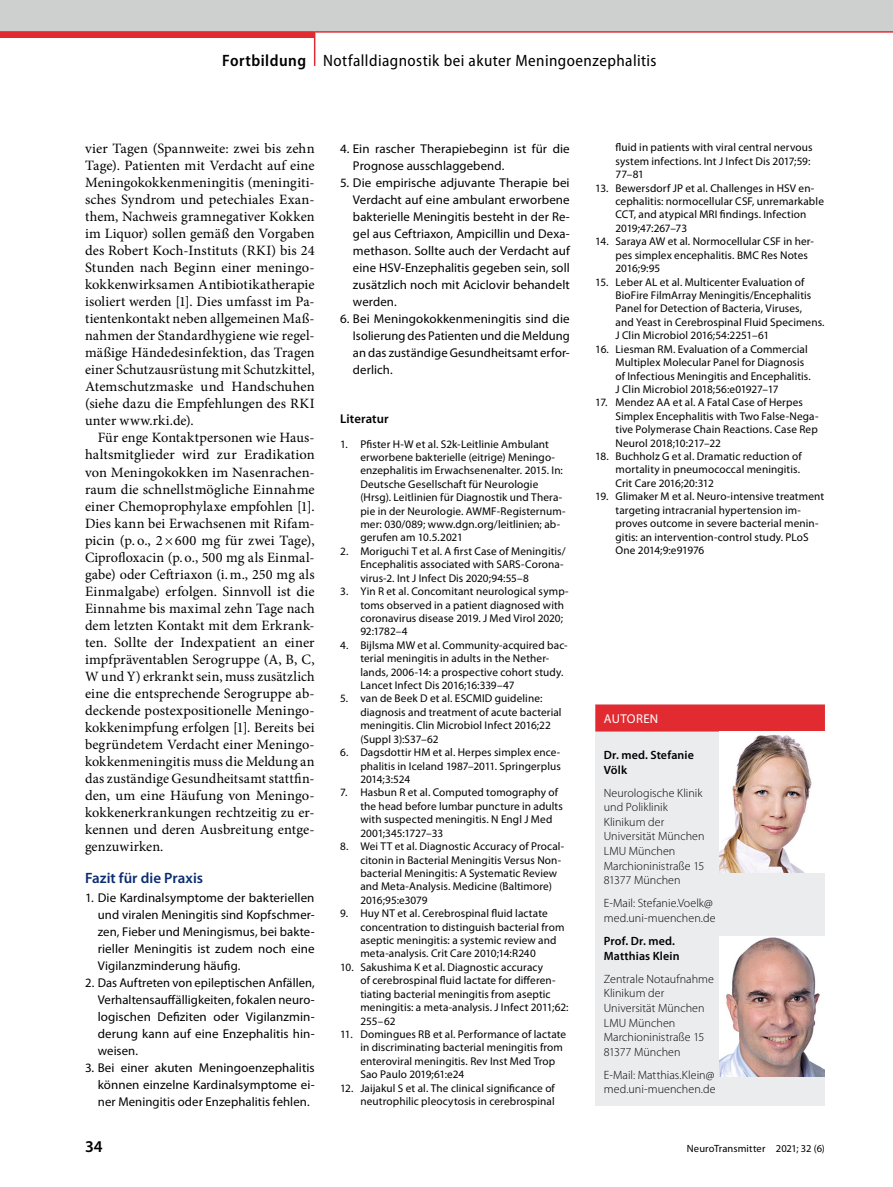
<style>
.page{position:relative;width:893px;height:1187px;background:#fff}
.page>*{position:absolute;margin:0;border:0;box-sizing:border-box;transform-origin:0 0}
.t1{font:semi-condensed 16.5px "Myriad Pro";letter-spacing:.025em;color:#000}
.t2{font:600 16.5px "Myriad Pro";color:#000}
.SectionHeading_1_x{font:600 15px "Myriad Pro";color:#0b2d71}
.Para_Indent{font:14.25px/17px "Minion Pro";color:#000;text-align:justify}
.Para_x{font:14.25px/17px "Minion Pro";letter-spacing:.005em;color:#000;text-align:justify}
.Para_Meldung{font:12.75px/17px "Myriad Pro";letter-spacing:.005em;color:#000;text-align:justify}
.Bibliography_Heading{font:600 12.75px "Myriad Pro";letter-spacing:.005em;color:#000}
.NoXML_Author_Portrai{font:12.75px "Myriad Pro";letter-spacing:.025em;color:#fff}
.Para_Box_Author_Appe{font:300 12px/14.5px "Myriad Pro";letter-spacing:.005em;color:#000}
.Box_Heading_Author_P{font:600 12px/14.5px "Myriad Pro";letter-spacing:.01em;color:#000}
.t3{font:11.25px/13.4px "Myriad Pro";letter-spacing:.01em;color:#000}
.t4{font:10.5px "Myriad Pro";letter-spacing:.01em;color:#000}
.s1{font-weight:600}
</style>
<div class="page">
<div style="left:595px;top:704px;width:230px;height:402px;background:#eaecee"></div>
<div style="left:595px;top:704px;width:230px;height:27px;background:#e22b31"></div>
<img style="left:720px;top:731px;width:105px;height:141px">
<img style="left:720px;top:936px;width:105px;height:140px">
<div style="left:0;top:0;width:893px;height:32px;background:#cecfcf"></div>
<div style="left:0;top:32px;width:315px;height:5px;background:#e22b31"></div>
<hr style="left:0;top:31px;width:315px;height:2px;background:#e22b31">
<hr style="left:315px;top:31px;width:578px;height:2px;background:#e22b31">
<svg style="left:314px;top:37px;width:1px;height:29px"></svg>
<h1 class="t1" style="left:222px;top:51px;width:436px"><span class="s1">Fortbildung</span> Notfalldiagnostik bei akuter Meningoenzephalitis</h1>
<p class="Para_x" style="left:85px;top:140px;width:231px">vier Tagen (Spannweite: zwei bis zehn Tage). Patienten mit Verdacht auf eine Meningokokkenmeningitis (meningiti&shy;sches Syndrom und petechiales Exan&shy;them, Nachweis gramnegativer Kokken im Liquor) sollen gemäß den Vorgaben des Robert Koch-Instituts (RKI) bis 24<br>Stunden nach Beginn einer meningo&shy;kokkenwirksamen Antibiotikatherapie isoliert werden [1]. Dies umfasst im Pa&shy;tientenkontakt neben allgemeinen Maß&shy;nahmen der Standardhygiene wie regel&shy;mäßige Händedesinfektion, das Tragen einer Schutzausrüstung mit Schutzkittel, Atemschutzmaske und Handschuhen (siehe dazu die Empfehlungen des RKI unter www.rki.de).</p>
<p class="Para_Indent" style="left:85px;top:429px;width:231px;text-indent:13px">Für enge Kontaktpersonen wie Haus&shy;haltsmitglieder wird zur Eradikation von Meningokokken im Nasenrachen&shy;raum die schnellstmögliche Einnahme einer Chemoprophylaxe empfohlen [1].<br>Dies kann bei Erwachsenen mit Rifam&shy;picin (p.o., 2×600 mg für zwei Tage), Ciprofloxacin (p.o., 500 mg als Einmal&shy;gabe) oder Ceftriaxon (i.m., 250 mg als Einmalgabe) erfolgen. Sinnvoll ist die Einnahme bis maximal zehn Tage nach dem letzten Kontakt mit dem Erkrank&shy;ten. Sollte der Indexpatient an einer impfpräventablen Serogruppe (A, B, C, W und Y) erkrankt sein, muss zusätzlich eine die entsprechende Serogruppe ab&shy;deckende postexpositionelle Meningo&shy;kokkenimpfung erfolgen [1]. Bereits bei begründetem Verdacht einer Meningo&shy;kokkenmeningitis muss die Meldung an das zuständige Gesundheitsamt stattfin&shy;den, um eine Häufung von Meningo&shy;kokkenerkrankungen rechtzeitig zu er&shy;kennen und deren Ausbreitung entge&shy;genzuwirken.</p>
<p class="SectionHeading_1_x" style="left:85px;top:868px;width:120px">Fazit für die Praxis</p>
<p class="Para_Meldung" style="left:98px;top:888px;width:218px;text-indent:-13px">1. Die Kardinalsymptome der bakteriellen und viralen Meningitis sind Kopfschmer&shy;zen, Fieber und Meningismus, bei bakte&shy;rieller Meningitis ist zudem noch eine Vigilanzminderung häufig.</p>
<p class="Para_Meldung" style="left:98px;top:974px;width:218px;text-indent:-13px">2. Das Auftreten von epileptischen Anfällen, Verhaltensauffälligkeiten, fokalen neuro&shy;logischen Defiziten oder Vigilanzmin&shy;derung kann auf eine Enzephalitis hin&shy;weisen.</p>
<p class="Para_Meldung" style="left:98px;top:1059px;width:218px;text-indent:-13px">3. Bei einer akuten Meningoenzephalitis können einzelne Kardinalsymptome ei&shy;ner Meningitis oder Enzephalitis fehlen.</p>
<p class="Para_Meldung" style="left:353px;top:140px;width:218px;text-indent:-13px">4. Ein rascher Therapiebeginn ist für die<br>Prognose ausschlaggebend.</p>
<p class="Para_Meldung" style="left:353px;top:174px;width:218px;text-indent:-13px">5. Die empirische adjuvante Therapie bei Verdacht auf eine ambulant erworbene bakterielle Meningitis besteht in der Re&shy;gel aus Ceftriaxon, Ampicillin und Dexa&shy;methason. Sollte auch der Verdacht auf eine HSV-Enzephalitis gegeben sein, soll zusätzlich noch mit Aciclovir behandelt werden.</p>
<p class="Para_Meldung" style="left:353px;top:310px;width:218px;text-indent:-13px">6. Bei Meningokokkenmeningitis sind die Isolierung des Patienten und die Meldung an das zuständige Gesundheitsamt erfor&shy;derlich.</p>
<p class="Bibliography_Heading" style="left:340px;top:411px;width:50px">Literatur</p>
<p class="t3" style="left:360px;top:437px;width:207px;text-indent:-20px">1. Pfister H-W et al. S2k-Leitlinie Ambulant erworbene bakterielle (eitrige) Meningo&shy;enzephalitis im Erwachsenenalter. 2015. In:<br>Deutsche Gesellschaft für Neurologie (Hrsg). Leitlinien für Diagnostik und Thera&shy;pie in der Neurologie. AWMF-Registernum&shy;mer: 030/089; www.dgn.org/leitlinien; ab&shy;gerufen am 10.5.2021</p>
<p class="t3" style="left:360px;top:544px;width:207px;text-indent:-20px">2. Moriguchi T et al. A first Case of Meningitis/<br>Encephalitis associated with SARS-Corona&shy;virus-2. Int J Infect Dis 2020;94:55–8</p>
<p class="t3" style="left:360px;top:584px;width:210px;text-indent:-20px">3. Yin R et al. Concomitant neurological symp&shy;toms observed in a patient diagnosed with coronavirus disease 2019. J Med Virol 2020; 92:1782–4</p>
<p class="t3" style="left:360px;top:638px;width:209px;text-indent:-20px">4. Bijlsma MW et al. Community-acquired bac&shy;terial meningitis in adults in the Nether&shy;lands, 2006-14: a prospective cohort study.<br>Lancet Infect Dis 2016;16:339–47</p>
<p class="t3" style="left:360px;top:691px;width:203px;text-indent:-20px">5. van de Beek D et al. ESCMID guideline: diagnosis and treatment of acute bacterial meningitis. Clin Microbiol Infect 2016;22 (Suppl 3):S37–62</p>
<p class="t3" style="left:360px;top:745px;width:202px;text-align:justify;text-indent:-20px">6. Dagsdottir HM et al. Herpes simplex ence&shy;phalitis in Iceland 1987–2011. Springerplus 2014;3:524</p>
<p class="t3" style="left:360px;top:785px;width:204px;text-indent:-20px">7. Hasbun R et al. Computed tomography of the head before lumbar puncture in adults with suspected meningitis. N Engl J Med 2001;345:1727–33</p>
<p class="t3" style="left:360px;top:839px;width:205px;text-indent:-20px">8. Wei TT et al. Diagnostic Accuracy of Procal&shy;citonin in Bacterial Meningitis Versus Non&shy;bacterial Meningitis: A Systematic Review and Meta-Analysis. Medicine (Baltimore)<br>2016;95:e3079</p>
<p class="t3" style="left:360px;top:906px;width:206px;text-indent:-20px">9. Huy NT et al. Cerebrospinal fluid lactate concentration to distinguish bacterial from aseptic meningitis: a systemic review and meta-analysis. Crit Care 2010;14:R240</p>
<p class="t3" style="left:360px;top:960px;width:210px;text-indent:-20px">10. Sakushima K et al. Diagnostic accuracy<br>of cerebrospinal fluid lactate for differen&shy;tiating bacterial meningitis from aseptic meningitis: a meta-analysis. J Infect 2011;62:<br>255–62</p>
<p class="t3" style="left:360px;top:1027px;width:207px;text-indent:-20px">11. Domingues RB et al. Performance of lactate in discriminating bacterial meningitis from enteroviral meningitis. Rev Inst Med Trop Sao Paulo 2019;61:e24</p>
<p class="t3" style="left:340px;top:1080px;width:216px;text-align:right">12. Jaijakul S et al. The clinical significance of neutrophilic pleocytosis in cerebrospinal</p>
<p class="t3" style="left:615px;top:141px;width:198px">fluid in patients with viral central nervous system infections. Int J Infect Dis 2017;59:<br>77–81</p>
<p class="t3" style="left:615px;top:181px;width:210px;text-indent:-20px">13. Bewersdorf JP et al. Challenges in HSV en&shy;cephalitis: normocellular CSF, unremarkable CCT, and atypical MRI findings. Infection 2019;47:267–73</p>
<p class="t3" style="left:615px;top:235px;width:200px;text-indent:-20px">14. Saraya AW et al. Normocellular CSF in her&shy;pes simplex encephalitis. BMC Res Notes<br>2016;9:95</p>
<p class="t3" style="left:615px;top:275px;width:211px;text-indent:-20px">15. Leber AL et al. Multicenter Evaluation of BioFire FilmArray Meningitis/Encephalitis Panel for Detection of Bacteria, Viruses,<br>and Yeast in Cerebrospinal Fluid Specimens.<br>J Clin Microbiol 2016;54:2251–61</p>
<p class="t3" style="left:615px;top:342px;width:197px;text-indent:-20px">16. Liesman RM. Evaluation of a Commercial Multiplex Molecular Panel for Diagnosis of Infectious Meningitis and Encephalitis.<br>J Clin Microbiol 2018;56:e01927–17</p>
<p class="t3" style="left:615px;top:395px;width:204px;text-indent:-20px">17. Mendez AA et al. A Fatal Case of Herpes Simplex Encephalitis with Two False-Nega&shy;tive Polymerase Chain Reactions. Case Rep Neurol 2018;10:217–22</p>
<p class="t3" style="left:615px;top:449px;width:188px;text-indent:-20px">18. Buchholz G et al. Dramatic reduction of mortality in pneumococcal meningitis.<br>Crit Care 2016;20:312</p>
<p class="t3" style="left:615px;top:489px;width:210px;text-indent:-20px">19. Glimaker M et al. Neuro-intensive treatment targeting intracranial hypertension im&shy;proves outcome in severe bacterial menin&shy;gitis: an intervention-control study. PLoS One 2014;9:e91976</p>
<p class="NoXML_Author_Portrai" style="left:604px;top:710px;width:56px">AUTOREN</p>
<p class="Box_Heading_Author_P" style="left:604px;top:747px;width:92px">Dr. med. Stefanie<br>Völk</p>
<p class="Para_Box_Author_Appe" style="left:604px;top:785px;width:100px">Neurologische Klinik und Poliklinik</p>
<p class="Para_Box_Author_Appe" style="left:604px;top:814px;width:102px">Klinikum der<br>Universität München</p>
<p class="Para_Box_Author_Appe" style="left:604px;top:843px;width:73px">LMU München</p>
<p class="Para_Box_Author_Appe" style="left:604px;top:858px;width:102px">Marchioninistraße 15</p>
<p class="Para_Box_Author_Appe" style="left:604px;top:873px;width:78px">81377 München</p>
<p class="Para_Box_Author_Appe" style="left:604px;top:896px;width:113px">E-Mail: Stefanie.Voelk@ med.uni-muenchen.de</p>
<p class="Box_Heading_Author_P" style="left:604px;top:933px;width:77px">Prof. Dr. med.<br>Matthias Klein</p>
<p class="Para_Box_Author_Appe" style="left:604px;top:971px;width:112px">Zentrale Notaufnahme</p>
<p class="Para_Box_Author_Appe" style="left:604px;top:986px;width:102px">Klinikum der<br>Universität München</p>
<p class="Para_Box_Author_Appe" style="left:604px;top:1015px;width:73px">LMU München</p>
<p class="Para_Box_Author_Appe" style="left:604px;top:1029px;width:102px">Marchioninistraße 15</p>
<p class="Para_Box_Author_Appe" style="left:604px;top:1044px;width:78px">81377 München</p>
<p class="Para_Box_Author_Appe" style="left:604px;top:1067px;width:113px">E-Mail: Matthias.Klein@ med.uni-muenchen.de</p>
<h1 class="t2" style="left:85px;top:1135px;width:19px">34</h1>
<p class="t4" style="left:687px;top:1141px;width:140px">NeuroTransmitter 2021; 32 (6)</p>
</div>
